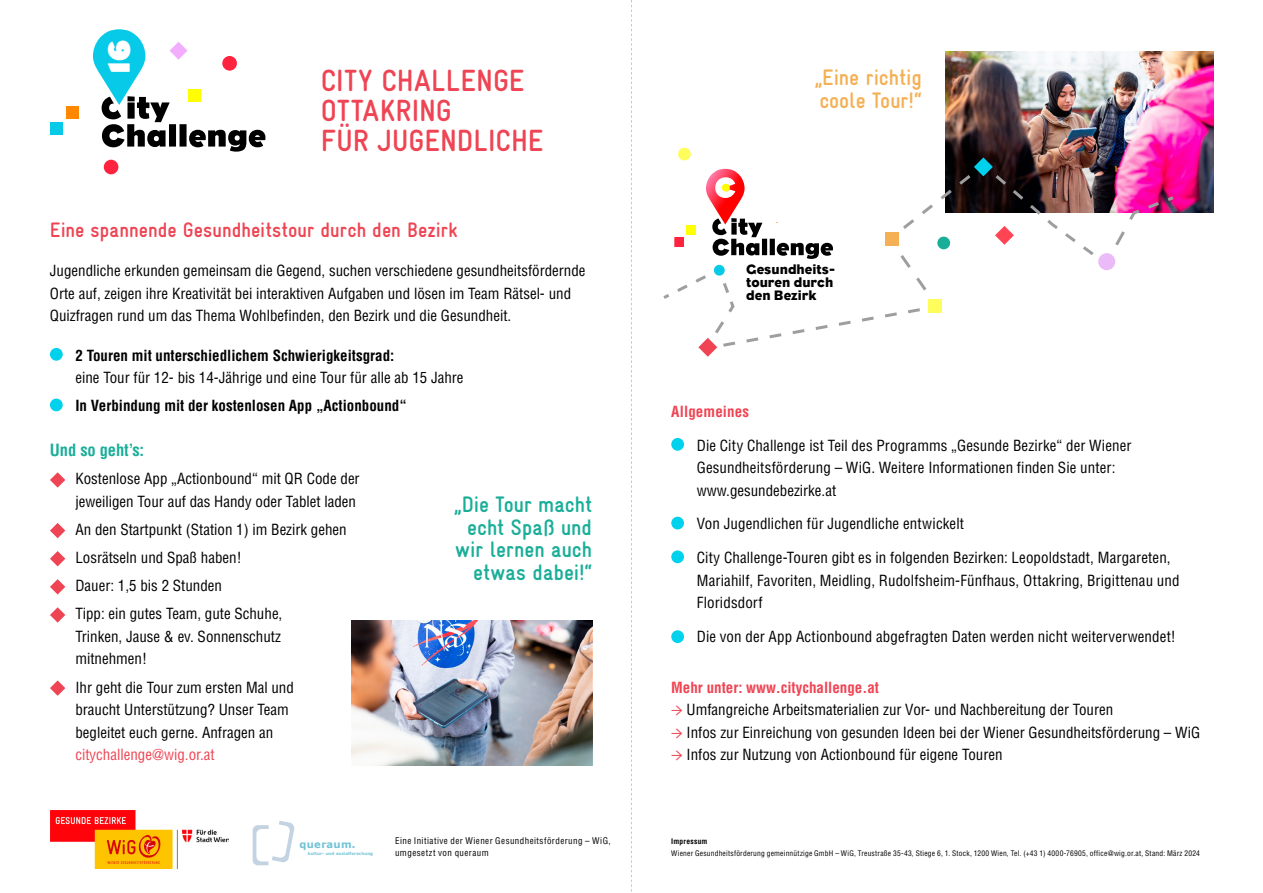
<style>
.page{position:relative;width:1263px;height:893px;background:#fff}
.page>*{position:absolute;margin:0;border:0;box-sizing:border-box;transform-origin:0 0}
.t1{font:900 31.2px "Eagle";color:#fff}
.t2{font:700 condensed 30.75px/30px "Gravur";letter-spacing:.005em;color:#ef4453}
.t3{font:700 condensed 22.5px/22.5px "Gravur";color:#1aae99;text-align:right}
.t4{font:700 condensed 22.5px/22.5px "Gravur";color:#f5b055}
.t5{font:700 condensed 21px "Gravur";color:#ef4453}
.t6{font:700 condensed 16.5px "Helvetica LT Std";letter-spacing:-.005em;color:#1aae99}
.t7{font:condensed 15px/22.5px "Helvetica LT Std";color:#000}
.t8{font:700 condensed 15px "Helvetica LT Std";color:#000}
.t9{font:700 condensed 15px "Helvetica LT Std";color:#ef4453}
.t10{font:condensed 15px "Helvetica LT Std";color:#ef4453}
.t11{font:13.95px/13.2px "Eagle";color:#000}
.t12{font:700 10.05px "Verdana";letter-spacing:.025em;color:#71c3d5}
.t13{font:condensed 9px/11.2px "Helvetica LT Std";letter-spacing:.05em;color:#000}
.t14{font:condensed 7.5px "Helvetica LT Std";letter-spacing:.03em;color:#000}
.t15{font:700 condensed 7.5px "Helvetica LT Std";letter-spacing:.03em;color:#000}
.t16{font:700 4.2px "Verdana";letter-spacing:.005em;color:#71c3d5}
.s1{font-family:"Minion Pro";font-weight:700;font-stretch:normal;font-size:18px;color:#ef4453}
</style>
<div class="page">
<svg style="left:631px;top:0;width:1px;height:892px"></svg>
<div style="left:671px;top:438px;width:13px;height:13px;background:#00d2ed;border-radius:50%"></div>
<div style="left:671px;top:517px;width:13px;height:12px;background:#00d2ed;border-radius:50%"></div>
<div style="left:671px;top:550px;width:13px;height:13px;background:#00d2ed;border-radius:50%"></div>
<div style="left:671px;top:630px;width:13px;height:13px;background:#00d2ed;border-radius:50%"></div>
<img style="left:945px;top:51px;width:268px;height:162px">
<svg style="left:663px;top:161px;width:514px;height:138px"></svg>
<div style="left:1098px;top:253px;width:17px;height:17px;background:#eabbf8;border-radius:50%"></div>
<svg style="left:674px;top:147px;width:374px;height:210px"></svg>
<div style="left:50px;top:348px;width:13px;height:13px;background:#00d2ed;border-radius:50%"></div>
<div style="left:50px;top:399px;width:13px;height:12px;background:#00d2ed;border-radius:50%"></div>
<svg style="left:50px;top:472px;width:15px;height:16px"></svg>
<svg style="left:50px;top:523px;width:15px;height:15px"></svg>
<svg style="left:50px;top:551px;width:15px;height:15px"></svg>
<svg style="left:50px;top:579px;width:15px;height:15px"></svg>
<svg style="left:50px;top:607px;width:15px;height:16px"></svg>
<svg style="left:50px;top:680px;width:15px;height:16px"></svg>
<svg style="left:253px;top:821px;width:41px;height:44px"></svg>
<img style="left:50px;top:810px;width:178px;height:58px">
<img style="left:351px;top:620px;width:241px;height:145px">
<div style="left:66px;top:106px;width:13px;height:13px;background:#f80"></div>
<div style="left:50px;top:122px;width:13px;height:13px;background:#07cae9"></div>
<svg style="left:93px;top:29px;width:172px;height:123px"></svg>
<div style="left:104px;top:160px;width:14px;height:14px;background:#fe243f;border-radius:50%"></div>
<h1 class="t1" style="left:101px;top:74px;width:35px;rotate:-90deg">16</h1>
<h2 class="t2" style="left:321px;top:65px;width:224px">CITY CHALLENGE<br>OTTAKRING<br>FÜR JUGENDLICHE</h2>
<h3 class="t5" style="left:50px;top:218px;width:409px">Eine spannende Gesundheitstour durch den Bezirk</h3>
<p class="t7" style="left:50px;top:259px;width:537px">Jugendliche erkunden gemeinsam die Gegend, suchen verschiedene gesundheitsfördernde<br>Orte auf, zeigen ihre Kreativität bei interaktiven Aufgaben und lösen im Team Rätsel- und<br>Quizfragen rund um das Thema Wohlbefinden, den Bezirk und die Gesundheit.</p>
<p class="t8" style="left:75px;top:346px;width:320px">2 Touren mit unterschiedlichem Schwierigkeitsgrad:</p>
<p class="t7" style="left:75px;top:366px;width:390px">eine Tour für 12- bis 14-Jährige und eine Tour für alle ab 15 Jahre</p>
<p class="t8" style="left:75px;top:396px;width:333px">In Verbindung mit der kostenlosen App „Actionbound“</p>
<p class="t6" style="left:50px;top:440px;width:96px">Und so geht’s:</p>
<p class="t7" style="left:75px;top:468px;width:286px">Kostenlose App „Actionbound“ mit QR Code der jeweiligen Tour auf das Handy oder Tablet laden</p>
<p class="t7" style="left:75px;top:515px;width:273px;line-height:28.2px">An den Startpunkt (Station 1) im Bezirk gehen<br>Losrätseln und Spaß haben!<br>Dauer: 1,5 bis 2 Stunden<br>Tipp: ein gutes Team, gute Schuhe,</p>
<p class="t7" style="left:75px;top:625px;width:207px">Trinken, Jause &amp; ev. Sonnenschutz mitnehmen!</p>
<p class="t7" style="left:75px;top:676px;width:220px">Ihr geht die Tour zum ersten Mal und braucht Unterstützung? Unser Team begleitet euch gerne. Anfragen an</p>
<p class="t10" style="left:75px;top:745px;width:141px">citychallenge@wig.or.at</p>
<h3 class="t3" style="left:454px;top:493px;width:139px">„Die Tour macht echt Spaß und wir lernen auch etwas dabei!“</h3>
<p class="t12" style="left:300px;top:838px;width:57px">queraum.</p>
<p class="t16" style="left:308px;top:850px;width:67px">kultur- und sozialforschung</p>
<p class="t13" style="left:395px;top:835px;width:217px">Eine Initiative der Wiener Gesundheitsförderung – WiG, umgesetzt von queraum</p>
<h3 class="t4" style="left:815px;top:66px;width:109px">„Eine richtig coole Tour!“</h3>
<p class="t11" style="left:746px;top:262px;width:90px">Gesundheits&shy;touren durch den Bezirk</p>
<p class="t9" style="left:671px;top:402px;width:79px">Allgemeines</p>
<p class="t7" style="left:697px;top:434px;width:436px">Die City Challenge ist Teil des Programms „Gesunde Bezirke“ der Wiener<br>Gesundheitsförderung – WiG. Weitere Informationen finden Sie unter: www.gesundebezirke.at</p>
<p class="t7" style="left:697px;top:513px;width:269px">Von Jugendlichen für Jugendliche entwickelt</p>
<p class="t7" style="left:697px;top:546px;width:484px">City Challenge-Touren gibt es in folgenden Bezirken: Leopoldstadt, Margareten,<br>Mariahilf, Favoriten, Meidling, Rudolfsheim-Fünfhaus, Ottakring, Brigittenau und<br>Floridsdorf</p>
<p class="t7" style="left:697px;top:625px;width:481px">Die von der App Actionbound abgefragten Daten werden nicht weiterverwendet!</p>
<p class="t9" style="left:671px;top:678px;width:209px">Mehr unter: www.citychallenge.at</p>
<p class="t7" style="left:671px;top:698px;width:443px"><span class="s1">→</span> Umfangreiche Arbeitsmaterialien zur Vor- und Nachbereitung der Touren</p>
<p class="t7" style="left:671px;top:721px;width:530px"><span class="s1">→</span> Infos zur Einreichung von gesunden Ideen bei der Wiener Gesundheitsförderung – WiG</p>
<p class="t7" style="left:671px;top:743px;width:333px"><span class="s1">→</span> Infos zur Nutzung von Actionbound für eigene Touren</p>
<p class="t15" style="left:671px;top:837px;width:38px">Impressum</p>
<p class="t14" style="left:671px;top:848px;width:530px">Wiener Gesundheitsförderung gemeinnützige GmbH – WiG, Treustraße 35-43, Stiege 6, 1. Stock, 1200 Wien, Tel. (+43 1) 4000-76905, office@wig.or.at, Stand: März 2024</p>
</div>
